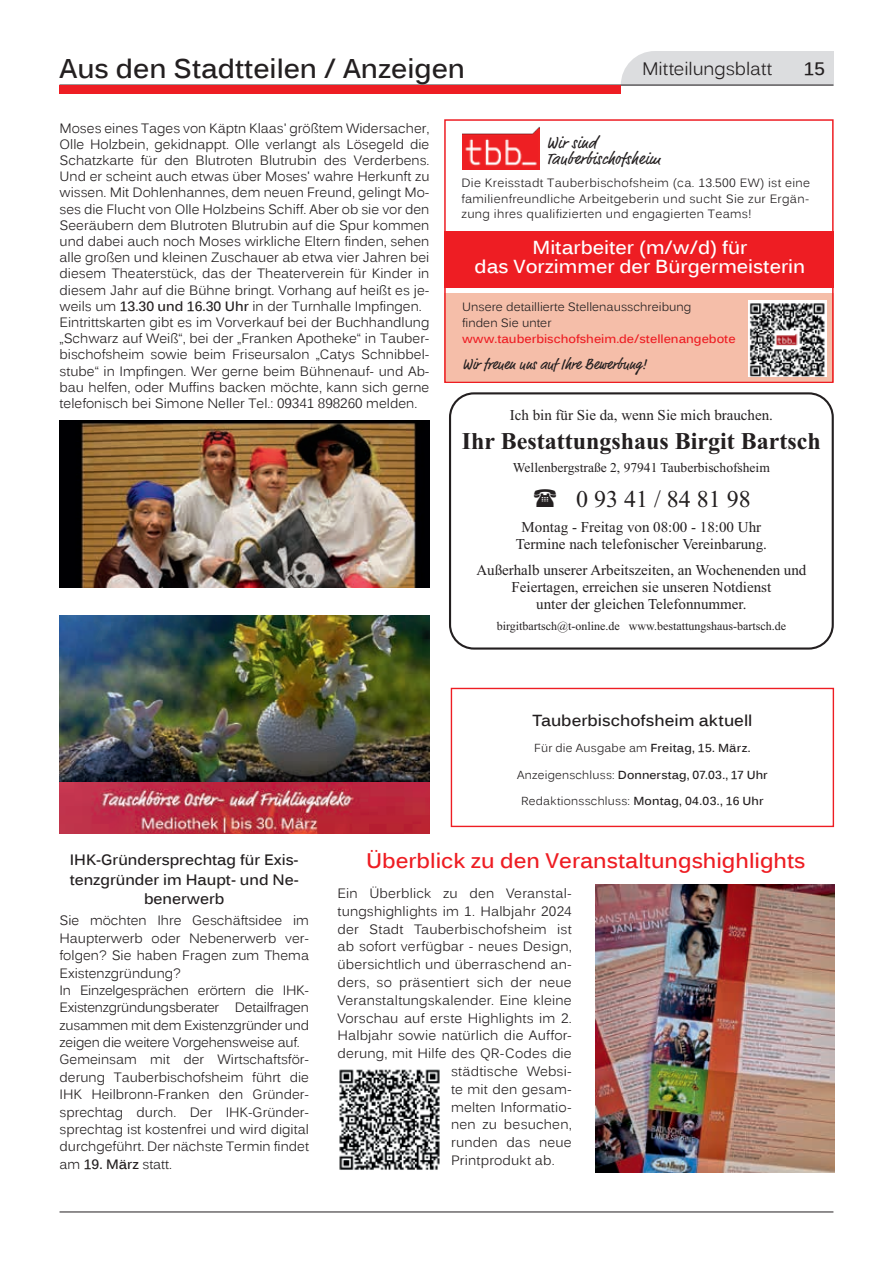
<style>
.page{position:relative;width:893px;height:1263px;background:#fff}
.page>*{position:absolute;margin:0;border:0;box-sizing:border-box;transform-origin:0 0}
.t1{font:700 27px "Kalinga";color:#231f20}
.t2{font:700 24px "Times New Roman";color:#231f20}
.t3{font:24px "Times New Roman";color:#231f20}
.t4{font:700 21px "Kalinga";color:#ee1d23}
.t5{font:700 18.75px/19.5px "Kalinga";color:#fff;text-align:center}
.t6{font:18px "Kalinga";letter-spacing:-.005em;color:#231f20}
.t7{font:700 18px "Kalinga";color:#231f20}
.t8{font:16.5px/15.8px "Market OT";letter-spacing:.025em;color:#231f20}
.t9{font:700 15.9px "Kalinga";color:#231f20}
.t10{font:15px/26.5px "Times New Roman";color:#231f20;text-align:center}
.t11{font:700 15px/19.2px "Kalinga";color:#231f20;text-align:center}
.t12{font:15px "Market OT";color:#231f20}
.t13{font:13.5px/16.2px "Kalinga";color:#231f20}
.t14{font:13.5px "Times New Roman";color:#231f20}
.t15{font:12px/15.8px "Kalinga";color:#231f20;text-align:justify}
.t16{font:12px "Times New Roman";color:#231f20}
.t17{font:700 12px "Kalinga";color:#ee1d23}
.t18{font:700 11.55px "Kalinga";letter-spacing:.015em;color:#231f20}
.s1{font-weight:700}
.s2{font-weight:400}
</style>
<div class="page">
<hr style="left:60px;top:1211px;width:773px;height:1px;background:#231f20">
<svg style="left:60px;top:51px;width:773px;height:43px"></svg>
<div style="left:451px;top:688px;width:383px;height:139px;border:1px solid #ee1d23"></div>
<div style="left:444px;top:293px;width:389px;height:88px;background:#f5bea9"></div>
<div style="left:444px;top:231px;width:389px;height:57px;background:#ee1d23"></div>
<img style="left:748px;top:300px;width:78px;height:76px">
<img style="left:462px;top:126px;width:78px;height:44px">
<div style="left:444px;top:119px;width:389px;height:264px;border:2px solid #ee1d23"></div>
<img style="left:60px;top:420px;width:369px;height:167px">
<div style="left:449px;top:392px;width:385px;height:258px;border:2px solid #231f20;border-radius:24px"></div>
<img style="left:596px;top:884px;width:238px;height:289px">
<img style="left:339px;top:1069px;width:101px;height:101px">
<img style="left:60px;top:615px;width:369px;height:218px">
<h1 class="t1" style="left:60px;top:51px;width:407px">Aus den Stadtteilen / Anzeigen</h1>
<h3 class="t6" style="left:642px;top:57px;width:132px">Mitteilungsblatt</h3>
<h3 class="t7" style="left:804px;top:57px;width:23px">15</h3>
<p class="t13" style="left:60px;top:121px;width:371px">Moses eines Tages von Käptn Klaas' größtem Widersacher, Olle Holzbein, gekidnappt. Olle verlangt als Lösegeld die Schatzkarte für den Blutroten Blutrubin des Verderbens.<br>Und er scheint auch etwas über Moses' wahre Herkunft zu wissen. Mit Dohlenhannes, dem neuen Freund, gelingt Mo&shy;ses die Flucht von Olle Holzbeins Schiff. Aber ob sie vor den Seeräubern dem Blutroten Blutrubin auf die Spur kommen und dabei auch noch Moses wirkliche Eltern finden, sehen alle großen und kleinen Zuschauer ab etwa vier Jahren bei diesem Theaterstück, das der Theaterverein für Kinder in diesem Jahr auf die Bühne bringt. Vorhang auf heißt es je&shy;weils um <span class="s1">13.30 und 16.30 Uhr</span> in der Turnhalle Impfingen.<br>Eintrittskarten gibt es im Vorverkauf bei der Buchhandlung „Schwarz auf Weiß“, bei der „Franken Apotheke“ in Tauber&shy;bischofsheim sowie beim Friseursalon „Catys Schnibbel&shy;stube“ in Impfingen. Wer gerne beim Bühnenauf- und Ab&shy;bau helfen, oder Muffins backen möchte, kann sich gerne telefonisch bei Simone Neller Tel.: 09341 898260 melden.</p>
<p class="t8" style="left:546px;top:136px;width:115px">Wir sind<br>Tauberbischofsheim</p>
<p class="t15" style="left:461px;top:176px;width:350px">Die Kreisstadt Tauberbischofsheim (ca. 13.500 EW) ist eine familienfreundliche Arbeitgeberin und sucht Sie zur Ergän&shy;zung ihres qualifizierten und engagierten Teams!</p>
<h3 class="t5" style="left:475px;top:239px;width:332px">Mitarbeiter (m/w/d) für<br>das Vorzimmer der Bürgermeisterin</h3>
<p class="t15" style="left:462px;top:300px;width:231px">Unsere detaillierte Stellenausschreibung finden Sie unter</p>
<p class="t17" style="left:462px;top:331px;width:275px">www.tauberbischofsheim.de/stellenangebote</p>
<p class="t12" style="left:462px;top:355px;width:186px">Wir freuen uns auf Ihre Bewerbung!</p>
<p class="t10" style="left:510px;top:401px;width:265px">Ich bin für Sie da, wenn Sie mich brauchen.</p>
<h2 class="t2" style="left:462px;top:424px;width:360px">Ihr Bestattungshaus Birgit Bartsch</h2>
<h2 class="t3" style="left:576px;top:482px;width:176px">0 93 41 / 84 81 98</h2>
<p class="t14" style="left:513px;top:458px;width:258px">Wellenbergstraße 2, 97941 Tauberbischofsheim</p>
<p class="t10" style="left:522px;top:513px;width:241px">Montag - Freitag von 08:00 - 18:00 Uhr</p>
<p class="t10" style="left:476px;top:530px;width:332px">Termine nach telefonischer Vereinbarung.<br>Außerhalb unserer Arbeitszeiten, an Wochenenden und</p>
<p class="t10" style="left:512px;top:573px;width:261px">Feiertagen, erreichen sie unseren Notdienst</p>
<p class="t10" style="left:536px;top:590px;width:212px">unter der gleichen Telefonnummer.</p>
<p class="t16" style="left:497px;top:618px;width:291px">birgitbartsch@t-online.de www.bestattungshaus-bartsch.de</p>
<p class="t9" style="left:532px;top:710px;width:222px">Tauberbischofsheim aktuell</p>
<p class="t18" style="left:534px;top:741px;width:218px"><span class="s2">Für die Ausgabe am</span> Freitag, 15. März.</p>
<p class="t18" style="left:517px;top:767px;width:252px"><span class="s2">Anzeigenschluss:</span> Donnerstag, 07.03., 17 Uhr</p>
<p class="t18" style="left:521px;top:793px;width:244px"><span class="s2">Redaktionsschluss:</span> Montag, 04.03., 16 Uhr</p>
<p class="t11" style="left:70px;top:852px;width:230px">IHK-Gründersprechtag für Exis-</p>
<h3 class="t4" style="left:366px;top:847px;width:441px">Überblick zu den Veranstaltungshighlights</h3>
<p class="t11" style="left:70px;top:871px;width:231px">tenzgründer im Haupt- und Ne&shy;benerwerb</p>
<p class="t13" style="left:60px;top:913px;width:251px;line-height:17.4px">Sie möchten Ihre Geschäftsidee im Haupterwerb oder Nebenerwerb ver&shy;folgen? Sie haben Fragen zum Thema Existenzgründung?<br>In Einzelgesprächen erörtern die IHK-Existenzgründungsberater Detailfragen zusammen mit dem Existenzgründer und zeigen die weitere Vorgehensweise auf.<br>Gemeinsam mit der Wirtschaftsför&shy;derung Tauberbischofsheim führt die IHK Heilbronn-Franken den Gründer&shy;sprechtag durch. Der IHK-Gründer&shy;sprechtag ist kostenfrei und wird digital durchgeführt. Der nächste Termin findet am <span class="s1">19. März</span> statt.</p>
<p class="t13" style="left:337px;top:886px;width:236px">Ein Überblick zu den Veranstal-</p>
<p class="t13" style="left:337px;top:904px;width:236px">tungshighlights im 1. Halbjahr 2024</p>
<p class="t13" style="left:337px;top:922px;width:236px">der Stadt Tauberbischofsheim ist</p>
<p class="t13" style="left:337px;top:940px;width:236px">ab sofort verfügbar - neues Design,</p>
<p class="t13" style="left:337px;top:957px;width:236px">übersichtlich und überraschend an-</p>
<p class="t13" style="left:337px;top:975px;width:236px">ders, so präsentiert sich der neue</p>
<p class="t13" style="left:337px;top:993px;width:236px">Veranstaltungskalender. Eine kleine</p>
<p class="t13" style="left:337px;top:1011px;width:236px">Vorschau auf erste Highlights im 2.</p>
<p class="t13" style="left:337px;top:1029px;width:236px">Halbjahr sowie natürlich die Auffor-</p>
<p class="t13" style="left:337px;top:1046px;width:236px">derung, mit Hilfe des QR-Codes die</p>
<p class="t13" style="left:451px;top:1064px;width:122px">städtische Websi-</p>
<p class="t13" style="left:451px;top:1082px;width:122px">te mit den gesam-</p>
<p class="t13" style="left:451px;top:1100px;width:122px">melten Informatio-</p>
<p class="t13" style="left:451px;top:1118px;width:122px">nen zu besuchen,</p>
<p class="t13" style="left:451px;top:1135px;width:122px">runden das neue</p>
<p class="t13" style="left:451px;top:1153px;width:105px">Printprodukt ab.</p>
</div>
